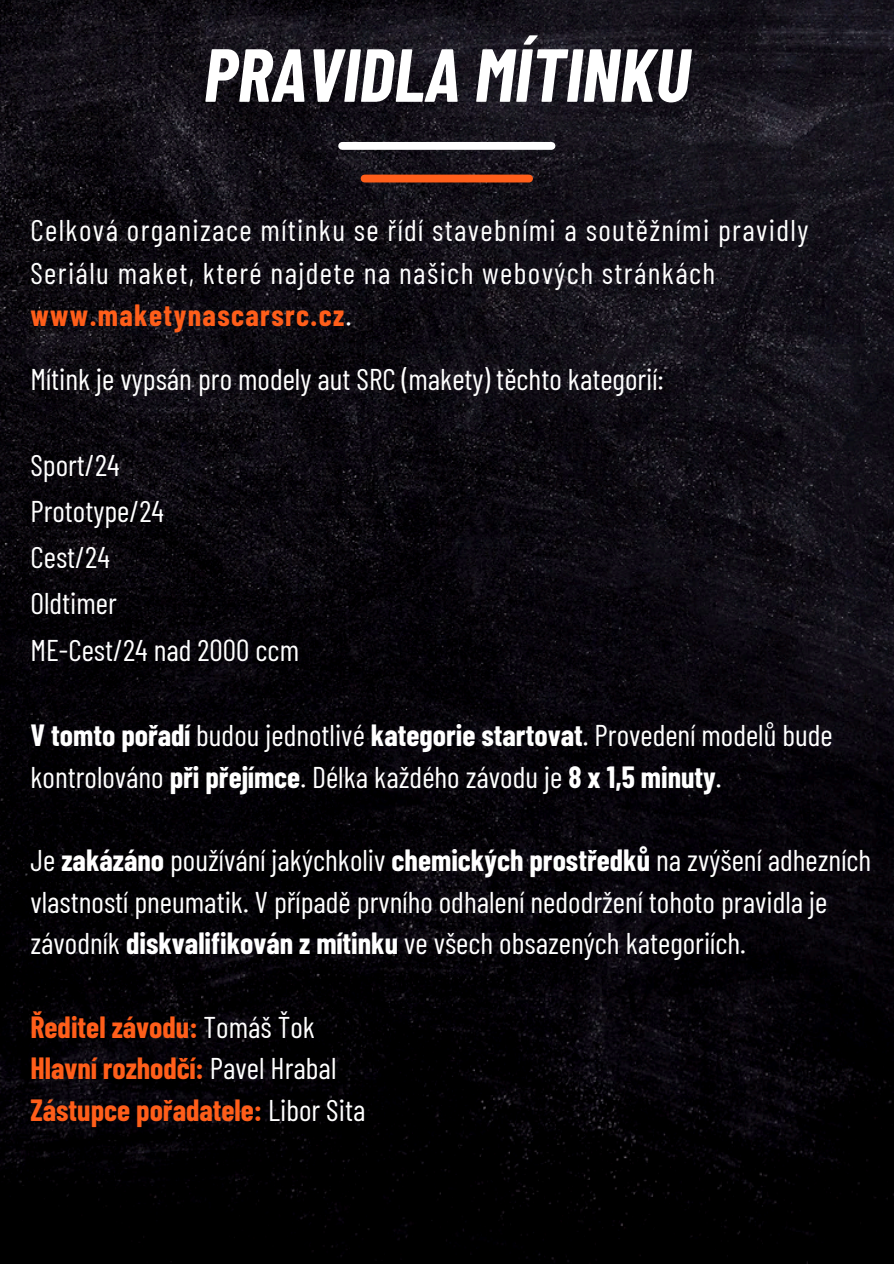
<style>
.page{position:relative;width:894px;height:1264px;background:#fff}
.page>*{position:absolute;margin:0;border:0;box-sizing:border-box;transform-origin:0 0}
.t1{font:italic 700 75px "Barlow Condensed";color:#fff}
.t2{font:30px/41.7px "Barlow Condensed";color:#fff}
.t3{font:30px/42.8px "Barlow Condensed";letter-spacing:.045em;color:#fff}
.t4{font:700 30px "Barlow Condensed";color:#ff5e1a}
.s1{font-weight:700;color:#ff5e1a}
.s2{font-weight:700}
.s3{font-weight:400;color:#fff}
</style>
<div class="page">
<img style="left:0;top:0;width:893px;height:1263px">
<div style="left:342px;top:142px;width:209px;height:8px;background:#fff"></div>
<div style="left:364px;top:175px;width:165px;height:7px;background:#ff5e1a"></div>
<p class="t1" style="left:203px;top:27px;width:488px">PRAVIDLA MÍTINKU</p>
<h1 class="t3" style="left:30px;top:207px;width:779px">Celková organizace mítinku se řídí stavebními a soutěžními pravidly<br>Seriálu maket, které najdete na našich webových stránkách <span class="s1">www.maketynascarsrc.cz</span>.</h1>
<p class="t2" style="left:30px;top:357px;width:634px">Mítink je vypsán pro modely aut SRC (makety) těchto kategorií:</p>
<p class="t2" style="left:30px;top:443px;width:91px">Sport/24</p>
<p class="t2" style="left:30px;top:489px;width:135px">Prototype/24</p>
<p class="t2" style="left:30px;top:535px;width:81px">Cest/24</p>
<p class="t2" style="left:30px;top:581px;width:88px">Oldtimer</p>
<p class="t2" style="left:30px;top:627px;width:270px">ME-Cest/24 nad 2000 ccm</p>
<p class="t2" style="left:30px;top:713px;width:803px"><span class="s2">V tomto pořadí</span> budou jednotlivé <span class="s2">kategorie startovat</span>. Provedení modelů bude kontrolováno <span class="s2">při přejímce</span>. Délka každého závodu je <span class="s2">8 x 1,5 minuty</span>.</p>
<p class="t2" style="left:30px;top:838px;width:842px">Je <span class="s2">zakázáno</span> používání jakýchkoliv <span class="s2">chemických prostředků</span> na zvýšení adhezních vlastností pneumatik. V případě prvního odhalení nedodržení tohoto pravidla je závodník <span class="s2">diskvalifikován z mítinku</span> ve všech obsazených kategoriích.</p>
<p class="t4" style="left:30px;top:1007px;width:286px">Ředitel závodu: <span class="s3">Tomáš Ťok</span></p>
<p class="t4" style="left:30px;top:1049px;width:307px">Hlavní rozhodčí: <span class="s3">Pavel Hrabal</span></p>
<p class="t4" style="left:30px;top:1090px;width:336px">Zástupce pořadatele: <span class="s3">Libor Sita</span></p>
</div>
